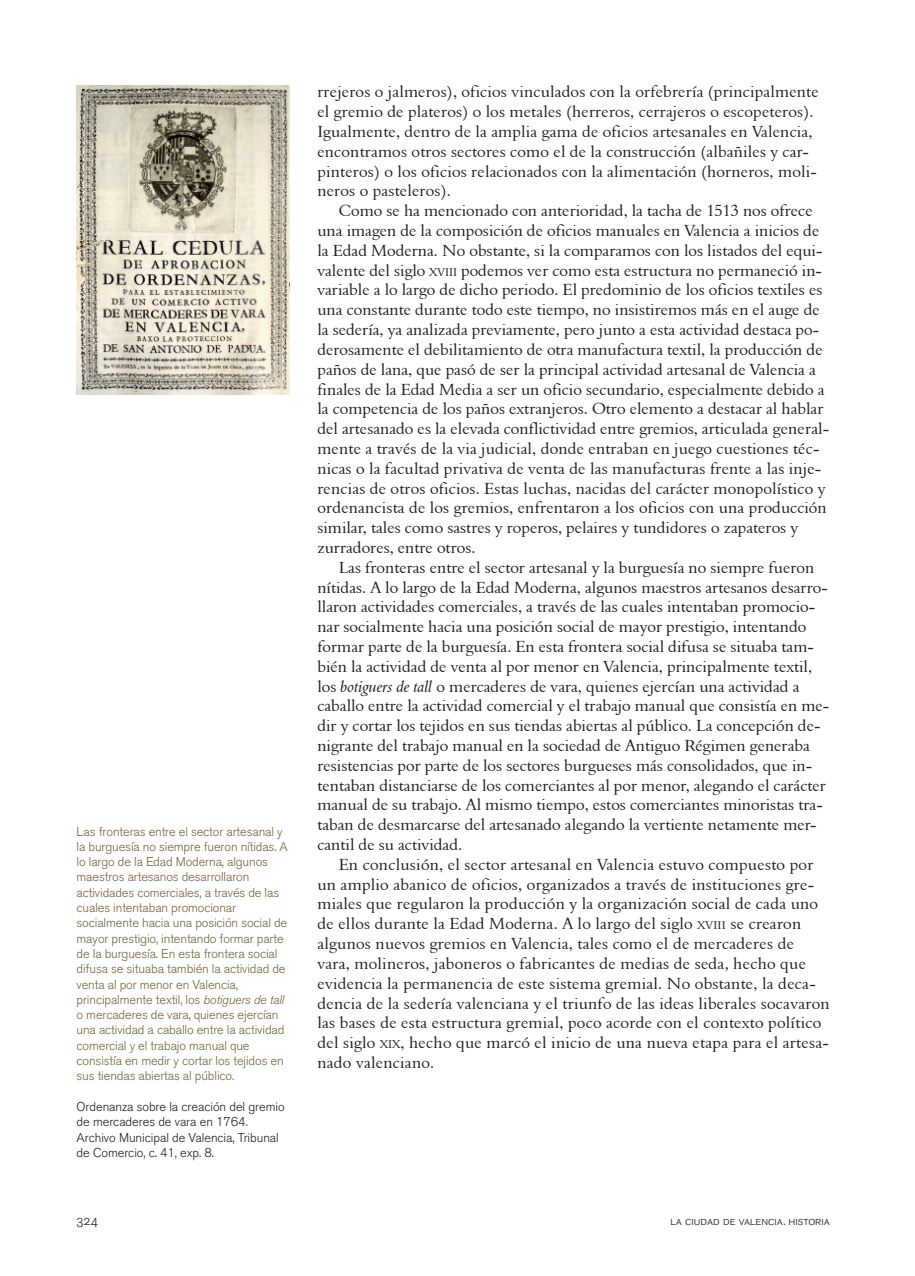
<style>
.page{position:relative;width:915px;height:1276px;background:#fff}
.page>*{position:absolute;margin:0;border:0;box-sizing:border-box;transform-origin:0 0}
.TEXTO{font:16.5px/19.8px "Aldine 401 BT Roman A";color:#231f20}
.t1{font:13.5px "Akzidenz Grotesk BQ Light SC";color:#231f20}
.DESTACADOS{font:300 12.75px/15.3px "Akzidenz Grotesk BQ";letter-spacing:-.01em;color:#766340}
.t2{font:300 12.75px/15.3px "Akzidenz Grotesk BQ";letter-spacing:-.005em;color:#231f20}
.t3{font:12px "Akzidenz Grotesk BQ Light SC";color:#231f20}
.s1{font-style:italic}
.s2{font-size:11.55px}
.s3{font-family:"Aldine 401 BT Italic A"}
</style>
<div class="page">
<img style="left:77px;top:85px;width:212px;height:310px">
<p class="DESTACADOS" style="left:77px;top:823px;width:212px">Las fronteras entre el sector artesanal y la burguesía no siempre fueron nítidas. A lo largo de la Edad Moderna, algunos maestros artesanos desarrollaron actividades comerciales, a través de las cuales intentaban promocionar socialmente hacia una posición social de mayor prestigio, intentando formar parte de la burguesía. En esta frontera social difusa se situaba también la actividad de venta al por menor en Valencia, principalmente textil, los <span class="s1">botiguers de tall </span>o mercaderes de vara, quienes ejercían una actividad a caballo entre la actividad comercial y el trabajo manual que consistía en medir y cortar los tejidos en sus tiendas abiertas al público.</p>
<p class="t2" style="left:77px;top:1099px;width:210px">Ordenanza sobre la creación del gremio de mercaderes de vara en 1764.<br>Archivo Municipal de Valencia, Tribunal de Comercio, c. 41, exp. 8.</p>
<p class="TEXTO" style="left:317px;top:82px;width:503px">rrejeros o jalmeros), oficios vinculados con la orfebrería (principalmente el gremio de plateros) o los metales (herreros, cerrajeros o escopeteros).<br>Igualmente, dentro de la amplia gama de oficios artesanales en Valencia, encontramos otros sectores como el de la construcción (albañiles y car&shy;pinteros) o los oficios relacionados con la alimentación (horneros, moli&shy;neros o pasteleros).</p>
<p class="TEXTO" style="left:317px;top:201px;width:513px;text-indent:21px">Como se ha mencionado con anterioridad, la tacha de 1513 nos ofrece una imagen de la composición de oficios manuales en Valencia a inicios de la Edad Moderna. No obstante, si la comparamos con los listados del equi&shy;valente del siglo <span class="s2">XVIII</span> podemos ver como esta estructura no permaneció in&shy;variable a lo largo de dicho periodo. El predominio de los oficios textiles es una constante durante todo este tiempo, no insistiremos más en el auge de la sedería, ya analizada previamente, pero junto a esta actividad destaca po&shy;derosamente el debilitamiento de otra manufactura textil, la producción de paños de lana, que pasó de ser la principal actividad artesanal de Valencia a finales de la Edad Media a ser un oficio secundario, especialmente debido a la competencia de los paños extranjeros. Otro elemento a destacar al hablar del artesanado es la elevada conflictividad entre gremios, articulada general&shy;mente a través de la via judicial, donde entraban en juego cuestiones téc&shy;nicas o la facultad privativa de venta de las manufacturas frente a las inje&shy;rencias de otros oficios. Estas luchas, nacidas del carácter monopolístico y ordenancista de los gremios, enfrentaron a los oficios con una producción similar, tales como sastres y roperos, pelaires y tundidores o zapateros y zurradores, entre otros.</p>
<p class="TEXTO" style="left:317px;top:557px;width:513px;text-indent:21px">Las fronteras entre el sector artesanal y la burguesía no siempre fueron nítidas. A lo largo de la Edad Moderna, algunos maestros artesanos desarro&shy;llaron actividades comerciales, a través de las cuales intentaban promocio&shy;nar socialmente hacia una posición social de mayor prestigio, intentando formar parte de la burguesía. En esta frontera social difusa se situaba tam&shy;bién la actividad de venta al por menor en Valencia, principalmente textil, los <span class="s3">botiguers de tall</span> o mercaderes de vara, quienes ejercían una actividad a caballo entre la actividad comercial y el trabajo manual que consistía en me&shy;dir y cortar los tejidos en sus tiendas abiertas al público. La concepción de&shy;nigrante del trabajo manual en la sociedad de Antiguo Régimen generaba resistencias por parte de los sectores burgueses más consolidados, que in&shy;tentaban distanciarse de los comerciantes al por menor, alegando el carácter manual de su trabajo. Al mismo tiempo, estos comerciantes minoristas tra&shy;taban de desmarcarse del artesanado alegando la vertiente netamente mer&shy;cantil de su actividad.</p>
<p class="TEXTO" style="left:317px;top:854px;width:513px;text-indent:21px">En conclusión, el sector artesanal en Valencia estuvo compuesto por un amplio abanico de oficios, organizados a través de instituciones gre&shy;miales que regularon la producción y la organización social de cada uno de ellos durante la Edad Moderna. A lo largo del siglo <span class="s2">XVIII</span> se crearon algunos nuevos gremios en Valencia, tales como el de mercaderes de vara, molineros, jaboneros o fabricantes de medias de seda, hecho que evidencia la permanencia de este sistema gremial. No obstante, la deca&shy;dencia de la sedería valenciana y el triunfo de las ideas liberales socavaron las bases de esta estructura gremial, poco acorde con el contexto político del siglo <span class="s2">XIX</span>, hecho que marcó el inicio de una nueva etapa para el artesa&shy;nado valenciano.</p>
<p class="t1" style="left:77px;top:1212px;width:23px">324</p>
<p class="t3" style="left:670px;top:1213px;width:161px">la ciudad de valencia. historia</p>
</div>
